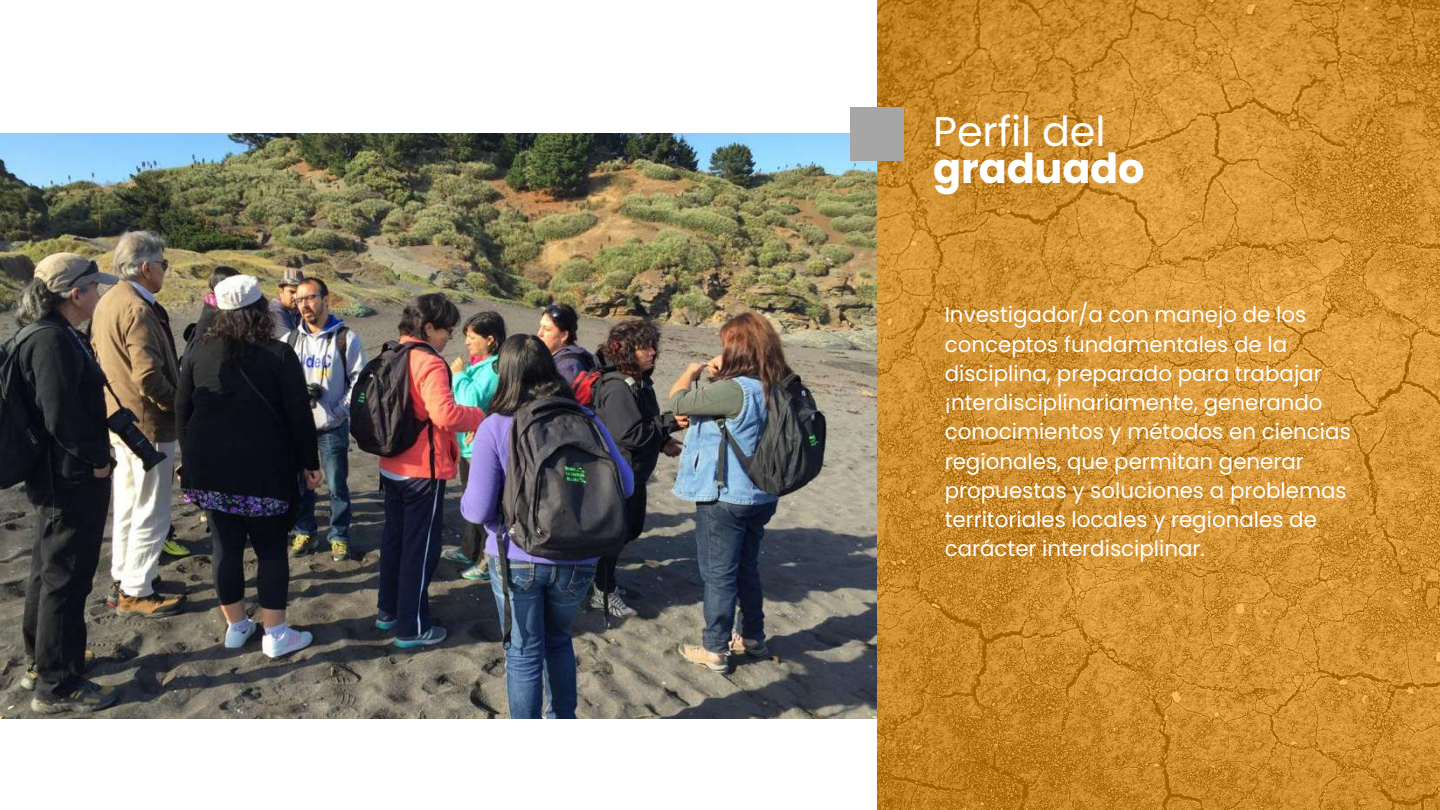
<style>
.page{position:relative;width:1440px;height:810px;background:#fff}
.page>*{position:absolute;margin:0;border:0;box-sizing:border-box;transform-origin:0 0}
.t1{font:41.4px "Poppins";letter-spacing:-.005em;color:#fff}
.t2{font:700 41.4px "Poppins";letter-spacing:-.005em;color:#fff}
.t3{font:21.4px/29.2px "Poppins";color:#fff}
</style>
<div class="page">
<img style="left:877px;top:0;width:563px;height:810px">
<img style="left:0;top:134px;width:877px;height:585px">
<div style="left:850px;top:107px;width:53px;height:54px;background:#a6a6a6"></div>
<h1 class="t1" style="left:933px;top:103px;width:174px">Perfil del</h1>
<h1 class="t2" style="left:933px;top:139px;width:213px">graduado</h1>
<p class="t3" style="left:945px;top:300px;width:408px">Investigador/a con manejo de los conceptos fundamentales de la disciplina, preparado para trabajar ¡nterdisciplinariamente, generando conocimientos y métodos en ciencias regionales, que permitan generar propuestas y soluciones a problemas territoriales locales y regionales de carácter interdisciplinar.</p>
</div>
